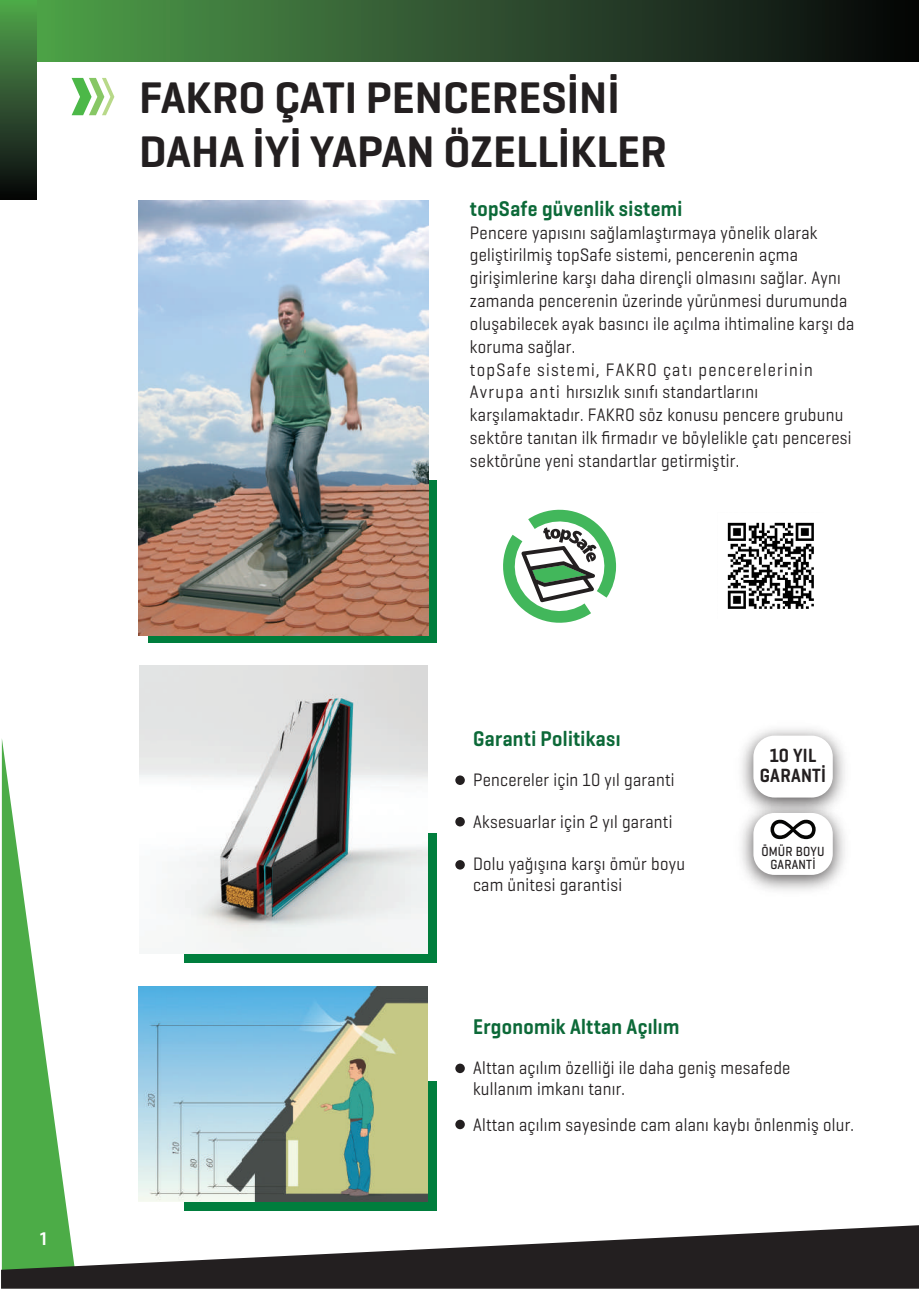
<style>
.page{position:relative;width:919px;height:1289px;background:#fff}
.page>*{position:absolute;margin:0;border:0;box-sizing:border-box;transform-origin:0 0}
.t1{font:600 45px/54px "Geogrotesque";color:#231f20}
.t2{font:600 21.6px "Geogrotesque";letter-spacing:.015em;color:#0c6938;scale:.9 1}
.t3{font:600 19.5px/20.5px "Geogrotesque";letter-spacing:.015em;color:#231f20;text-align:center;scale:.9 1}
.t4{font:600 19.5px "Myriad Pro";color:#fff}
.t5{font:18.3px/22.8px "Geogrotesque";letter-spacing:.015em;color:#231f20;scale:.9 1}
.t6{font:500 13.5px/13.5px "Geogrotesque";letter-spacing:.015em;color:#231f20;text-align:center;scale:.9 1}
</style>
<div class="page">
<div style="left:185px;top:833px;width:252px;height:130px;background:#007e3d"></div>
<div style="left:185px;top:1081px;width:252px;height:129px;background:#007e3d"></div>
<img style="left:140px;top:665px;width:288px;height:288px">
<img style="left:138px;top:986px;width:290px;height:215px">
<svg style="left:72px;top:78px;width:42px;height:37px"></svg>
<div style="left:148px;top:480px;width:289px;height:163px;background:#007e3d"></div>
<svg style="left:503px;top:510px;width:113px;height:112px"></svg>
<svg style="left:2px;top:740px;width:67px;height:485px"></svg>
<svg style="left:1px;top:1225px;width:917px;height:63px;fill:#231f20"></svg>
<img style="left:138px;top:200px;width:290px;height:435px">
<div style="left:455px;top:775px;width:10px;height:10px;background:#231f20;border-radius:50%"></div>
<div style="left:455px;top:817px;width:10px;height:9px;background:#231f20;border-radius:50%"></div>
<div style="left:455px;top:860px;width:10px;height:9px;background:#231f20;border-radius:50%"></div>
<img style="left:727px;top:522px;width:87px;height:87px">
<div style="left:455px;top:1063px;width:10px;height:10px;background:#231f20;border-radius:50%"></div>
<div style="left:455px;top:1119px;width:10px;height:10px;background:#231f20;border-radius:50%"></div>
<img style="left:741px;top:728px;width:104px;height:66px">
<div style="left:753px;top:735px;width:79px;height:62px;background:#fff;border-radius:21px"></div>
<img style="left:741px;top:794px;width:104px;height:97px">
<div style="left:753px;top:813px;width:79px;height:61px;background:#fff;border-radius:21px"></div>
<svg style="left:770px;top:819px;width:45px;height:20px"></svg>
<div style="left:0;top:0;width:918px;height:62px;background:linear-gradient(to right,#54a54f,#0a050d)"></div>
<div style="left:0;top:0;width:37px;height:199px;background:linear-gradient(to bottom,#53a64e,#0b060e)"></div>
<h1 class="t1" style="left:139px;top:70px;width:529px">FAKRO ÇATI PENCERESİNİ<br>DAHA İYİ YAPAN ÖZELLİKLER</h1>
<p class="t2" style="left:470px;top:195px;width:237px">topSafe güvenlik sistemi</p>
<p class="t5" style="left:470px;top:220px;width:429px">Pencere yapısını sağlamlaştırmaya yönelik olarak geliştirilmiş topSafe sistemi, pencerenin açma girişimlerine karşı daha dirençli olmasını sağlar. Aynı zamanda pencerenin üzerinde yürünmesi durumunda oluşabilecek ayak basıncı ile açılma ihtimaline karşı da koruma sağlar.<br>topSafe sistemi, FAKRO çatı pencerelerinin Avrupa anti hırsızlık sınıfı standartlarını karşılamaktadır. FAKRO söz konusu pencere grubunu sektöre tanıtan ilk firmadır ve böylelikle çatı penceresi sektörüne yeni standartlar getirmiştir.</p>
<p class="t4" style="left:38px;top:1225px;width:12px">1</p>
<p class="t2" style="left:473px;top:725px;width:165px">Garanti Politikası</p>
<p class="t5" style="left:473px;top:767px;width:225px">Pencereler için 10 yıl garanti</p>
<p class="t5" style="left:473px;top:809px;width:223px">Aksesuarlar için 2 yıl garanti</p>
<p class="t5" style="left:473px;top:852px;width:237px;line-height:21px">Dolu yağışına karşı ömür boyu cam ünitesi garantisi</p>
<p class="t3" style="left:759px;top:744px;width:75px">10 YIL<br>GARANTİ</p>
<p class="t6" style="left:761px;top:843px;width:72px">ÖMÜR BOYU<br>GARANTİ</p>
<p class="t2" style="left:473px;top:1013px;width:231px">Ergonomik Alttan Açılım</p>
<p class="t5" style="left:473px;top:1056px;width:354px;line-height:21px">Alttan açılım özelliği ile daha geniş mesafede kullanım imkanı tanır.</p>
<p class="t5" style="left:473px;top:1112px;width:425px">Alttan açılım sayesinde cam alanı kaybı önlenmiş olur.</p>
</div>
